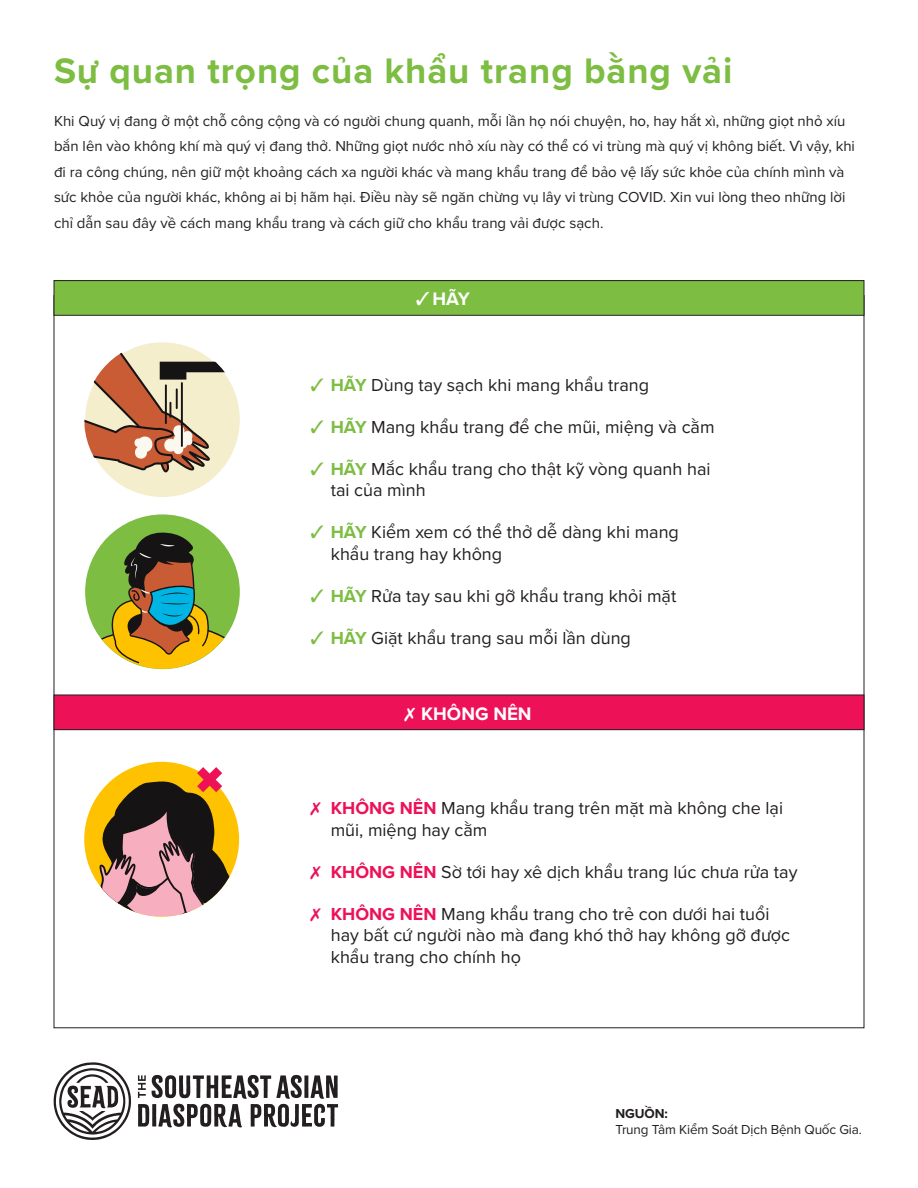
<style>
.page{position:relative;width:918px;height:1188px;background:#fff}
.page>*{position:absolute;margin:0;border:0;box-sizing:border-box;transform-origin:0 0}
.t1{font:700 36.75px "Proxima Nova";letter-spacing:.025em;color:#7cbd42}
.t2{font:700 18.75px "Proxima Nova";color:#fff}
.t3{font:18px/21.6px "Proxima Nova";color:#231f20}
.t4{font:15px/25.5px "Proxima Nova";color:#231f20}
.t5{font:13.5px "Proxima Nova";letter-spacing:-.01em;color:#231f20}
.t6{font:700 13.5px "Proxima Nova";letter-spacing:-.01em;color:#231f20}
.s1{color:#7cbd42}
.s2{font-weight:700;color:#7cbd42}
.s3{color:#ed1158}
.s4{font-weight:700;color:#ed1158}
</style>
<div class="page">
<div style="left:54px;top:281px;width:810px;height:34px;background:#7cbd42"></div>
<div style="left:54px;top:280px;width:810px;height:36px;border:1px solid #231f20"></div>
<div style="left:54px;top:695px;width:810px;height:35px;background:#ed1158"></div>
<div style="left:54px;top:695px;width:810px;height:35px;border:1px solid #231f20"></div>
<svg style="left:84px;top:342px;width:156px;height:155px"></svg>
<hr style="left:165px;top:384px;width:2px;height:40px;background:#151314">
<div style="left:85px;top:514px;width:155px;height:155px;background:#7cbd42;border-radius:50%"></div>
<svg style="left:85px;top:532px;width:155px;height:137px"></svg>
<svg style="left:84px;top:767px;width:155px;height:149px"></svg>
<svg style="left:138px;top:1075px;width:200px;height:53px"></svg>
<svg style="left:54px;top:1062px;width:77px;height:78px"></svg>
<p class="t1" style="left:54px;top:43px;width:680px">Sự quan trọng của khẩu trang bằng vải</p>
<p class="t4" style="left:54px;top:108px;width:803px">Khi Quý vị đang ở một chỗ công cộng và có người chung quanh, mỗi lần họ nói chuyện, ho, hay hắt xì, những giọt nhỏ xíu bắn lên vào không khí mà quý vị đang thở. Những giọt nước nhỏ xíu này có thể có vi trùng mà quý vị không biết. Vì vậy, khi đi ra công chúng, nên giữ một khoảng cách xa người khác và mang khẩu trang để bảo vệ lấy sức khỏe của chính mình và sức khỏe của người khác, không ai bị hãm hại. Điều này sẽ ngăn chừng vụ lây vi trùng COVID. Xin vui lòng theo những lời chỉ dẫn sau đây về cách mang khẩu trang và cách giữ cho khẩu trang vải được sạch.</p>
<p class="t2" style="left:416px;top:285px;width:56px">✓HÃY</p>
<p class="t3" style="left:310px;top:374px;width:340px"><span class="s1">✓</span> <span class="s2">HÃY</span> Dùng tay sạch khi mang khẩu trang</p>
<p class="t3" style="left:310px;top:415px;width:406px"><span class="s1">✓</span> <span class="s2">HÃY</span> Mang khẩu trang để che mũi, miệng và cằm</p>
<p class="t3" style="left:331px;top:457px;width:381px;text-indent:-20px"><span class="s1">✓</span> <span class="s2">HÃY</span> Mắc khẩu trang cho thật kỹ vòng quanh hai tai của mình</p>
<p class="t3" style="left:331px;top:521px;width:350px;text-indent:-20px"><span class="s1">✓</span> <span class="s2">HÃY</span> Kiểm xem có thể thở dễ dàng khi mang khẩu trang hay không</p>
<p class="t3" style="left:310px;top:584px;width:367px"><span class="s1">✓</span> <span class="s2">HÃY</span> Rửa tay sau khi gỡ khẩu trang khỏi mặt</p>
<p class="t3" style="left:310px;top:626px;width:322px"><span class="s1">✓</span> <span class="s2">HÃY</span> Giặt khẩu trang sau mỗi lần dùng</p>
<p class="t2" style="left:404px;top:700px;width:129px">✗ KHÔNG NÊN</p>
<p class="t3" style="left:331px;top:797px;width:454px;text-indent:-20px"><span class="s3">✗</span> <span class="s4">KHÔNG NÊN</span> Mang khẩu trang trên mặt mà không che lại mũi, miệng hay cằm</p>
<p class="t3" style="left:310px;top:860px;width:489px"><span class="s3">✗</span> <span class="s4">KHÔNG NÊN</span> Sờ tới hay xê dịch khẩu trang lúc chưa rửa tay</p>
<p class="t3" style="left:331px;top:902px;width:461px;text-indent:-20px"><span class="s3">✗</span> <span class="s4">KHÔNG NÊN</span> Mang khẩu trang cho trẻ con dưới hai tuổi hay bất cứ người nào mà đang khó thở hay không gỡ được khẩu trang cho chính họ</p>
<p class="t6" style="left:616px;top:1103px;width:54px">NGUỒN:</p>
<p class="t5" style="left:616px;top:1119px;width:248px">Trung Tâm Kiểm Soát Dịch Bệnh Quốc Gia.</p>
</div>
